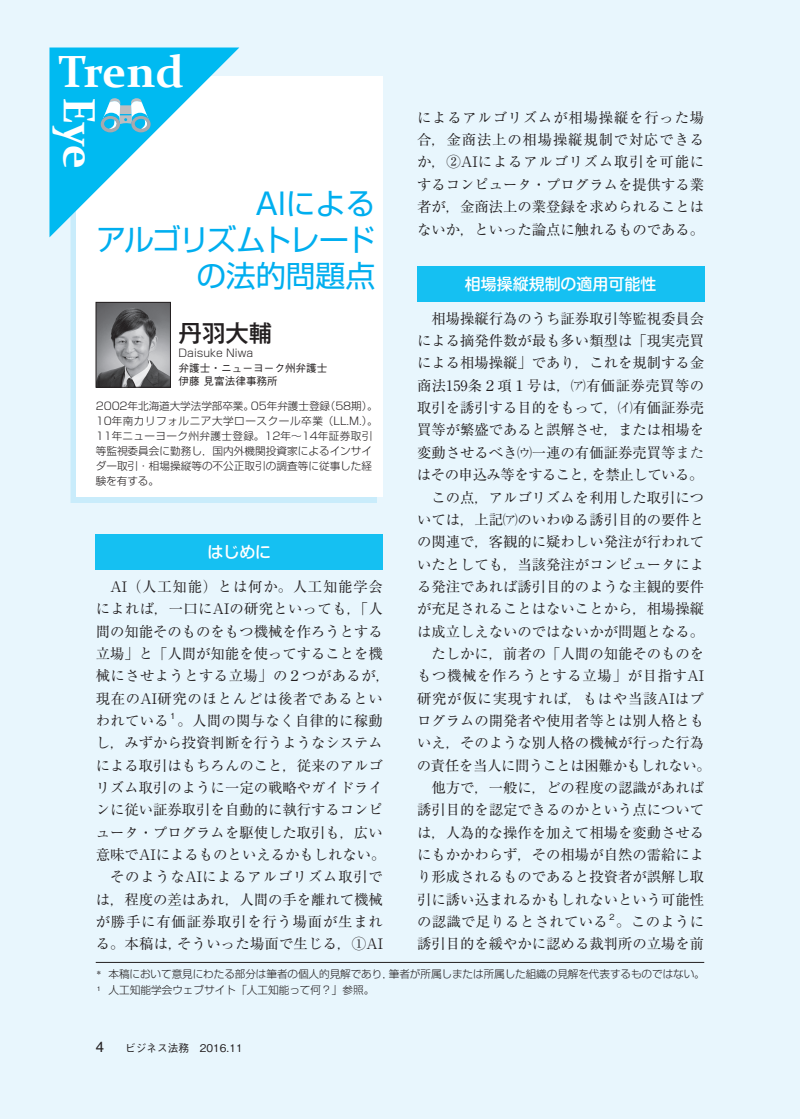
<style>
.page{position:relative;width:800px;height:1119px;background:#fff}
.page>*{position:absolute;margin:0;border:0;box-sizing:border-box;transform-origin:0 0}
.t1{font:700 45.15px "Constantia";color:#fff}
.t2{font:700 45px "Constantia";letter-spacing:-.01em;color:#fff}
.t3{font:29.7px/36.2px "Shin Go Pro";letter-spacing:-.005em;color:#00aeef;text-align:right}
.t4{font:500 23.4px "Gothic MB101 Pro";color:#231f20}
.t5{font:500 15.9px "Shin M Go Pro";color:#fff}
.t6{font:14.4px/22.4px "Ryumin Pro";color:#231f20;text-align:right}
.t7{font:14.4px/22.4px "Ryumin Pro";letter-spacing:.02em;color:#231f20}
.t8{font:14.4px "Ryumin Pro";letter-spacing:.035em;color:#231f20}
.t9{font:14.4px "Ryumin Pro";letter-spacing:-.03em;color:#231f20}
.t10{font:14.4px "Ryumin Pro";letter-spacing:-.025em;color:#231f20}
.t11{font:14.4px "Ryumin Pro";letter-spacing:.05em;color:#231f20}
.t12{font:14.4px "Ryumin Pro";letter-spacing:.055em;color:#231f20}
.t13{font:14.4px "Ryumin Pro";letter-spacing:.025em;color:#231f20}
.t14{font:300 10.65px/14.9px "Shin Go Pro";color:#231f20}
.t15{font:500 10.65px/12.8px "Gothic BBB Pro";color:#231f20}
.t16{font:500 8.4px "Gothic BBB Pro";color:#231f20}
.s1{font-weight:300}
.s2{font-family:"Helvetica";font-weight:400;font-size:14.85px}
</style>
<div class="page">
<div style="left:787px;top:0;width:12px;height:1118px;background:#e8f6fd"></div>
<div style="left:0;top:0;width:787px;height:1118px;background:#e8f6fd"></div>
<div style="left:70px;top:82px;width:307px;height:421px;background:#00aeef;opacity:.13"></div>
<div style="left:77px;top:77px;width:306px;height:420px;background:#fff"></div>
<svg style="left:49px;top:47px;width:190px;height:190px"></svg>
<svg style="left:101px;top:98px;width:50px;height:34px"></svg>
<div style="left:96px;top:534px;width:287px;height:36px;background:#15c0f2"></div>
<div style="left:417px;top:266px;width:287px;height:36px;background:#15c0f2"></div>
<img style="left:98px;top:304px;width:71px;height:81px">
<div style="left:96px;top:302px;width:75px;height:85px;border:1px solid #231f20"></div>
<hr style="left:96px;top:962px;width:608px;height:1px;background:#231f20">
<h2 class="t2" style="left:58px;top:40px;width:127px">Trend</h2>
<h1 class="t1" style="left:110px;top:97px;width:74px;rotate:90deg">Eye</h1>
<h3 class="t3" style="left:97px;top:182px;width:280px">AIによる<br>アルゴリズムトレードの法的問題点</h3>
<h3 class="t4" style="left:178px;top:313px;width:95px">丹羽大輔</h3>
<p class="t14" style="left:178px;top:344px;width:76px">Daisuke Niwa</p>
<p class="t15" style="left:178px;top:360px;width:150px">弁護士・ニューヨーク州弁護士伊藤 見富法律事務所</p>
<p class="t14" style="left:96px;top:397px;width:283px">2002年北海道大学法学部卒業。05年弁護士登録（58期）。<br>10年南カリフォルニア大学ロースクール卒業（LL.M.）。<br>11年ニューヨーク州弁護士登録。12年～14年証券取引等監視委員会に勤務し，国内外機関投資家によるインサイダー取引・相場操縦等の不公正取引の調査等に従事した経験を有する。</p>
<p class="t5" style="left:207px;top:539px;width:65px">はじめに</p>
<p class="t7" style="left:96px;top:574px;width:296px;text-indent:14px">AI（人工知能）とは何か。人工知能学会によれば，一口にAIの研究といっても，「人間の知能そのものをもつ機械を作ろうとする立場」と「人間が知能を使ってすることを機械にさせようとする立場」の２つがあるが，現在のAI研究のほとんどは後者であるといわれている</p>
<p class="t16" style="left:169px;top:708px;width:10px">１</p>
<p class="t6" style="left:96px;top:708px;width:291px">。人間の関与なく自律的に稼動<br>し，みずから投資判断を行うようなシステムによる取引はもちろんのこと，従来のアルゴリズム取引のように一定の戦略やガイドラインに従い証券取引を自動的に執行するコンピュータ・プログラムを駆使した取引も，広い意味でAIによるものといえるかもしれない。そのようなAIによるアルゴリズム取引では，程度の差はあれ，人間の手を離れて機械が勝手に有価証券取引を行う場面が生まれる。本稿は，そういった場面で生じる，①AI</p>
<p class="t6" style="left:417px;top:105px;width:289px;text-align:justify">によるアルゴリズムが相場操縦を行った場合，金商法上の相場操縦規制で対応できるか，②AIによるアルゴリズム取引を可能にするコンピュータ・プログラムを提供する業者が，金商法上の業登録を求められることはないか，といった論点に触れるものである。</p>
<p class="t5" style="left:465px;top:271px;width:193px">相場操縦規制の適用可能性</p>
<p class="t6" style="left:431px;top:306px;width:274px">相場操縦行為のうち証券取引等監視委員会</p>
<p class="t6" style="left:417px;top:328px;width:289px">による摘発件数が最も多い類型は「現実売買</p>
<p class="t6" style="left:417px;top:351px;width:289px">による相場操縦」であり，これを規制する金</p>
<p class="t8" style="left:417px;top:374px;width:289px">商法159条２項１号は，ア有価証券売買等の</p>
<p class="t6" style="left:417px;top:395px;width:289px">取引を誘引する目的をもって，イ有価証券売</p>
<p class="t6" style="left:417px;top:418px;width:289px">買等が繁盛であると誤解させ，または相場を</p>
<p class="t6" style="left:417px;top:440px;width:289px">変動させるべきウ一連の有価証券売買等<span class="s1">また</span></p>
<p class="t9" style="left:416px;top:463px;width:288px">はその申込み等をすること，を禁止している。</p>
<p class="t6" style="left:431px;top:485px;width:274px">この点，アルゴリズムを利用した取引につ</p>
<p class="t6" style="left:417px;top:507px;width:289px">いては，上記アのいわゆる誘引目的の要件と</p>
<p class="t6" style="left:417px;top:529px;width:289px">の関連で，客観的に疑わしい発注が行われて</p>
<p class="t6" style="left:417px;top:552px;width:289px">いたとしても，当該発注がコンピュータによ</p>
<p class="t6" style="left:417px;top:574px;width:289px">る発注であれば誘引目的のような主観的要件</p>
<p class="t6" style="left:417px;top:596px;width:289px">が充足されることはないことから，相場操縦</p>
<p class="t6" style="left:417px;top:619px;width:289px">は成立しえないのではないかが問題となる。</p>
<p class="t6" style="left:431px;top:641px;width:274px">たしかに，前者の「人間の知能そのものを</p>
<p class="t11" style="left:417px;top:664px;width:289px">もつ機械を作ろうとする立場」が目指すAI</p>
<p class="t12" style="left:417px;top:686px;width:289px">研究が仮に実現すれば，もはや当該AIはプ</p>
<p class="t6" style="left:417px;top:708px;width:289px">ログラムの開発者や使用者等とは別人格とも</p>
<p class="t6" style="left:417px;top:730px;width:289px">いえ，そのような別人格の機械が行った行為</p>
<p class="t10" style="left:417px;top:753px;width:295px">の責任を当人に問うことは困難かもしれない。</p>
<p class="t6" style="left:431px;top:775px;width:274px">他方で，一般に，どの程度の認識があれば</p>
<p class="t6" style="left:417px;top:797px;width:289px">誘引目的を認定できるのかという点について</p>
<p class="t6" style="left:417px;top:820px;width:289px">は，人為的な操作を加えて相場を変動させる</p>
<p class="t6" style="left:417px;top:842px;width:289px">にもかかわらず，その相場が自然の需給によ</p>
<p class="t6" style="left:417px;top:864px;width:289px">り形成されるものであると投資者が誤解し取</p>
<p class="t6" style="left:417px;top:887px;width:289px">引に誘い込まれるかもしれないという可能性</p>
<p class="t13" style="left:417px;top:910px;width:192px">の認識で足りるとされている</p>
<p class="t16" style="left:607px;top:909px;width:10px">２</p>
<p class="t6" style="left:417px;top:909px;width:289px">。このように<br>誘引目的を緩やかに認める裁判所の立場を前</p>
<p class="t14" style="left:96px;top:964px;width:610px;line-height:15.9px"><sup>＊</sup> 本稿において意見にわたる部分は筆者の個人的見解であり，筆者が所属しまたは所属した組織の見解を代表するものではない。<br><sup>１</sup> 人工知能学会ウェブサイト「人工知能って何？」参照。</p>
<p class="t15" style="left:96px;top:1040px;width:148px"><span class="s2">4</span>　　ビジネス法務　2016.11</p>
</div>
